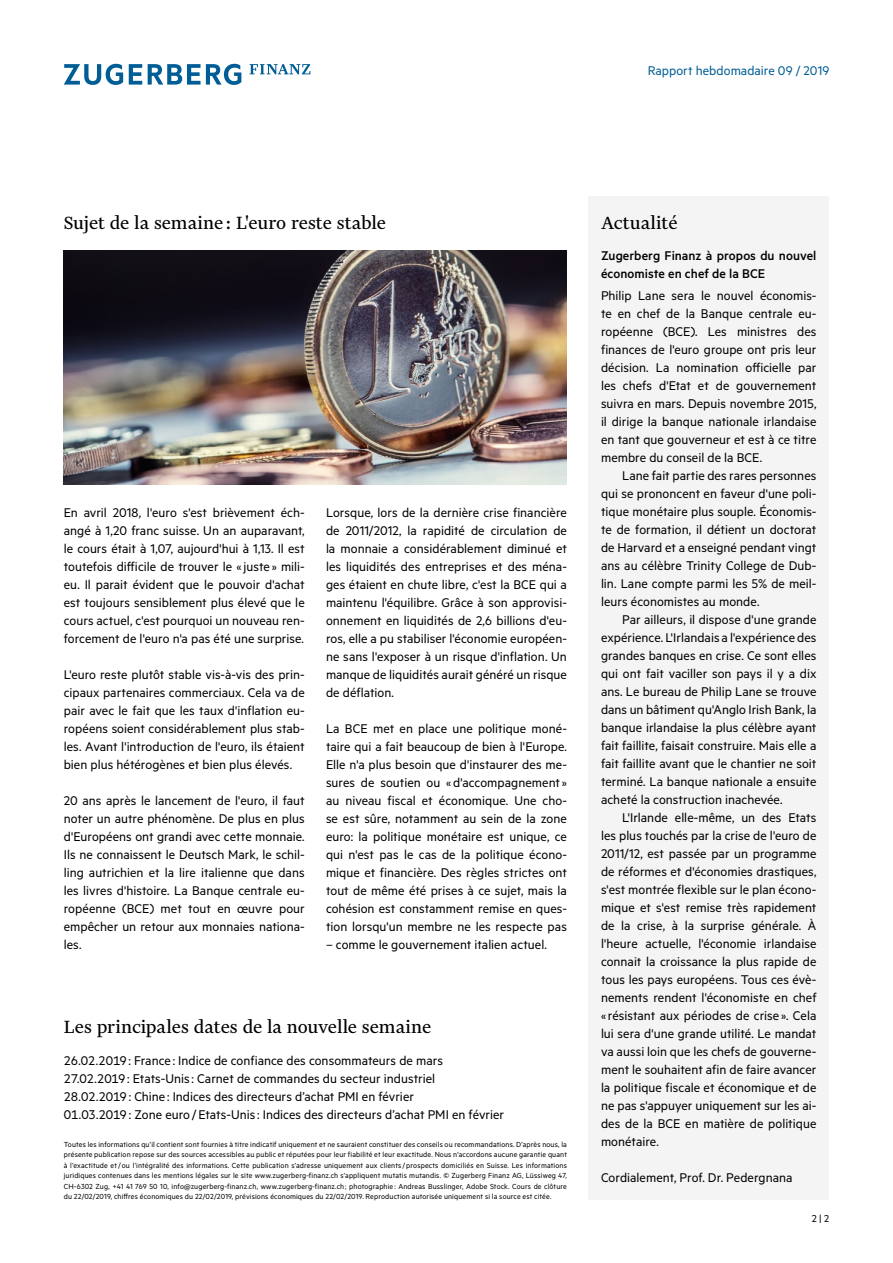
<style>
.page{position:relative;width:893px;height:1263px;background:#fff}
.page>*{position:absolute;margin:0;border:0;box-sizing:border-box;transform-origin:0 0}
.t1{font:21px "Financier Text";letter-spacing:-.005em;color:#000}
.t2{font:14.25px/18px "Metric";color:#000;text-align:justify}
.t3{font:500 14.25px/18px "Metric";letter-spacing:.005em;color:#000}
.t4{font:14.25px "Metric";letter-spacing:.005em;color:#005d95}
.t5{font:11.25px "Metric";color:#000}
.t6{font:8.25px/10.5px "Metric";letter-spacing:.015em;color:#000;text-align:justify}
</style>
<div class="page">
<svg style="left:129px;top:64px;width:13px;height:21px"></svg>
<svg style="left:148px;top:64px;width:52px;height:21px"></svg>
<svg style="left:64px;top:64px;width:59px;height:21px"></svg>
<svg style="left:206px;top:64px;width:35px;height:21px"></svg>
<svg style="left:250px;top:64px;width:60px;height:10px"></svg>
<img style="left:64px;top:251px;width:503px;height:234px">
<div style="left:588px;top:196px;width:241px;height:1003px;background:#f4f4f4"></div>
<p class="t4" style="left:648px;top:62px;width:183px">Rapport hebdomadaire 09 / 2019</p>
<h1 class="t1" style="left:64px;top:212px;width:324px">Sujet de la semaine : L'euro reste stable</h1>
<p class="t2" style="left:64px;top:503px;width:242px">En avril 2018, l'euro s'est brièvement éch&shy;angé à 1,20 franc suisse. Un an auparavant, le cours était à 1,07, aujourd'hui à 1,13. Il est toutefois difficile de trouver le «juste » mili&shy;eu. Il parait évident que le pouvoir d'achat est toujours sensiblement plus élevé que le cours actuel, c'est pourquoi un nouveau ren&shy;forcement de l'euro n'a pas été une surprise.</p>
<p class="t2" style="left:64px;top:665px;width:242px">L'euro reste plutôt stable vis-à-vis des prin&shy;cipaux partenaires commerciaux. Cela va de pair avec le fait que les taux d'inflation eu&shy;ropéens soient considérablement plus stab&shy;les. Avant l'introduction de l'euro, ils étaient bien plus hétérogènes et bien plus élevés.</p>
<p class="t2" style="left:64px;top:791px;width:242px">20 ans après le lancement de l'euro, il faut noter un autre phénomène. De plus en plus d'Européens ont grandi avec cette monnaie.<br>Ils ne connaissent le Deutsch Mark, le schil&shy;ling autrichien et la lire italienne que dans les livres d'histoire. La Banque centrale eu&shy;ropéenne (BCE) met tout en œuvre pour empêcher un retour aux monnaies nationa&shy;les.</p>
<p class="t2" style="left:326px;top:503px;width:242px">Lorsque, lors de la dernière crise financière de 2011/2012, la rapidité de circulation de la monnaie a considérablement diminué et les liquidités des entreprises et des ména&shy;ges étaient en chute libre, c'est la BCE qui a maintenu l'équilibre. Grâce à son approvisi&shy;onnement en liquidités de 2,6 billions d'eu&shy;ros, elle a pu stabiliser l'économie européen&shy;ne sans l'exposer à un risque d'inflation. Un manque de liquidités aurait généré un risque de déflation.</p>
<p class="t2" style="left:326px;top:719px;width:242px">La BCE met en place une politique moné&shy;taire qui a fait beaucoup de bien à l'Europe.<br>Elle n'a plus besoin que d'instaurer des me&shy;sures de soutien ou «d'accompagnement» au niveau fiscal et économique. Une cho&shy;se est sûre, notamment au sein de la zone euro: la politique monétaire est unique, ce qui n'est pas le cas de la politique écono&shy;mique et financière. Des règles strictes ont tout de même été prises à ce sujet, mais la cohésion est constamment remise en ques&shy;tion lorsqu'un membre ne les respecte pas</p>
<p class="t2" style="left:326px;top:935px;width:222px">– comme le gouvernement italien actuel.</p>
<h1 class="t1" style="left:64px;top:1016px;width:369px">Les principales dates de la nouvelle semaine</h1>
<p class="t2" style="left:64px;top:1051px;width:442px;text-align:left">26.02.2019: France : Indice de confiance des consommateurs de mars 27.02.2019: Etats-Unis: Carnet de commandes du secteur industriel 28.02.2019: Chine : Indices des directeurs d’achat PMI en février<br>01.03.2019: Zone euro /Etats-Unis: Indices des directeurs d’achat PMI en février</p>
<p class="t6" style="left:64px;top:1138px;width:505px">Toutes les informations qu’il contient sont fournies à titre indicatif uniquement et ne sauraient constituer des conseils ou recommandations. D’après nous, la présente publication repose sur des sources accessibles au public et réputées pour leur fiabilité et leur exactitude. Nous n'accordons aucune garantie quant à l’exactitude et/ou l’intégralité des informations. Cette publication s’adresse uniquement aux clients/prospects domiciliés en Suisse. Les informations juridiques contenues dans les mentions légales sur le site www.zugerberg-finanz.ch s’appliquent mutatis mutandis. © Zugerberg Finanz AG, Lüssiweg 47, CH-6302 Zug, +41 41 769 50 10, info@zugerberg-finanz.ch, www.zugerberg-finanz.ch ; photographie: Andreas Busslinger, Adobe Stock. Cours de clôture du 22/02/2019, chiffres économiques du 22/02/2019, prévisions économiques du 22/02/2019. Reproduction autorisée uniquement si la source est citée.</p>
<h1 class="t1" style="left:601px;top:212px;width:78px">Actualité</h1>
<p class="t3" style="left:601px;top:246px;width:217px">Zugerberg Finanz à propos du nouvel économiste en chef de la BCE</p>
<p class="t2" style="left:601px;top:286px;width:217px">Philip Lane sera le nouvel économis&shy;te en chef de la Banque centrale eu&shy;ropéenne (BCE). Les ministres des finances de l'euro groupe ont pris leur décision. La nomination officielle par les chefs d'Etat et de gouvernement suivra en mars. Depuis novembre 2015, il dirige la banque nationale irlandaise en tant que gouverneur et est à ce titre membre du conseil de la BCE.</p>
<p class="t2" style="left:601px;top:466px;width:217px;text-indent:21px">Lane fait partie des rares personnes qui se prononcent en faveur d'une poli&shy;tique monétaire plus souple. Économis&shy;te de formation, il détient un doctorat de Harvard et a enseigné pendant vingt ans au célèbre Trinity College de Dub&shy;lin. Lane compte parmi les 5% de meil&shy;leurs économistes au monde.</p>
<p class="t2" style="left:601px;top:610px;width:217px;text-indent:21px">Par ailleurs, il dispose d'une grande expérience. L'Irlandais a l'expérience des grandes banques en crise. Ce sont elles qui ont fait vaciller son pays il y a dix ans. Le bureau de Philip Lane se trouve dans un bâtiment qu'Anglo Irish Bank, la banque irlandaise la plus célèbre ayant fait faillite, faisait construire. Mais elle a fait faillite avant que le chantier ne soit terminé. La banque nationale a ensuite acheté la construction inachevée.</p>
<p class="t2" style="left:601px;top:808px;width:217px;text-indent:21px">L'Irlande elle-même, un des Etats les plus touchés par la crise de l'euro de 2011/12, est passée par un programme de réformes et d'économies drastiques, s'est montrée flexible sur le plan écono&shy;mique et s'est remise très rapidement de la crise, à la surprise générale. À l'heure actuelle, l'économie irlandaise connait la croissance la plus rapide de tous les pays européens. Tous ces évè&shy;nements rendent l'économiste en chef «résistant aux périodes de crise ». Cela lui sera d'une grande utilité. Le mandat va aussi loin que les chefs de gouverne&shy;ment le souhaitent afin de faire avancer la politique fiscale et économique et de ne pas s'appuyer uniquement sur les ai&shy;des de la BCE en matière de politique monétaire.</p>
<p class="t2" style="left:601px;top:1168px;width:193px">Cordialement, Prof. Dr. Pedergnana</p>
<p class="t5" style="left:812px;top:1212px;width:19px">2 | 2</p>
</div>
